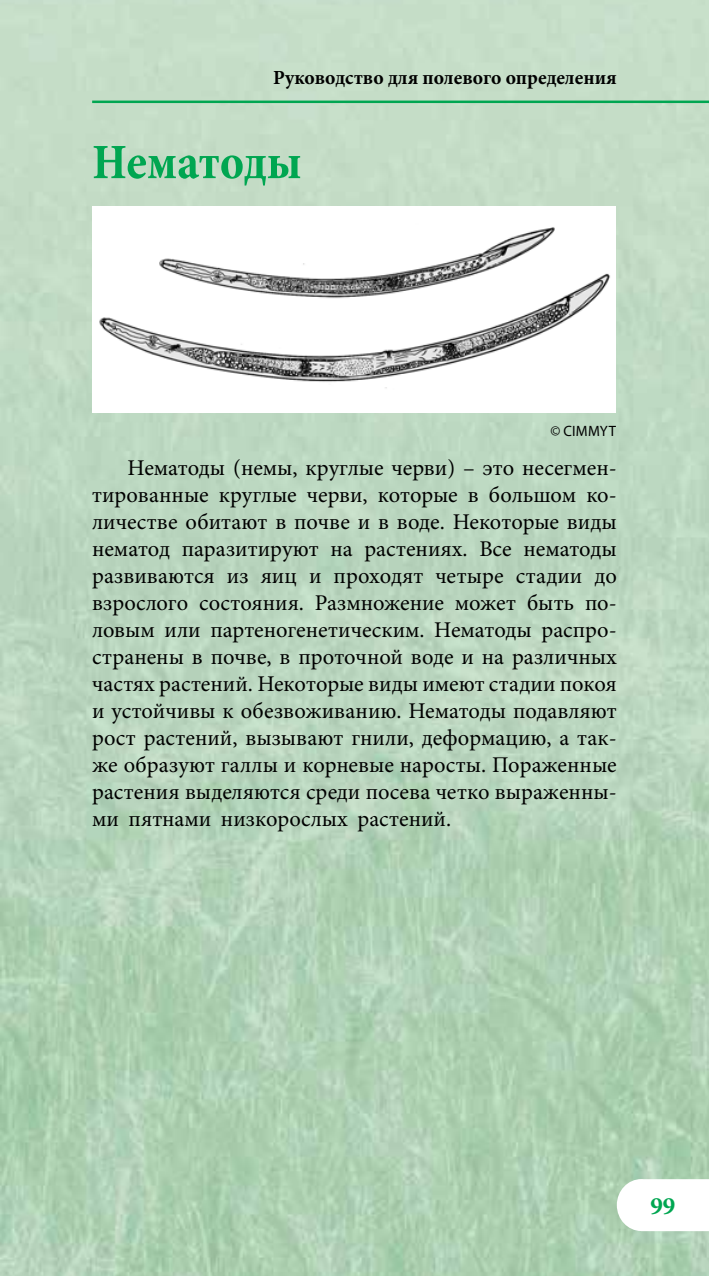
<style>
.page{position:relative;width:709px;height:1276px;background:#fff}
.page>*{position:absolute;margin:0;border:0;box-sizing:border-box;transform-origin:0 0}
.t1{font:700 condensed 50px "Minion Pro";color:#00a651}
.t2{font:700 25px "Minion Pro";color:#00a651}
.t3{font:22.5px/27px "Minion Pro";color:#000;text-align:justify}
.t4{font:700 20px "Minion Pro";color:#000}
.t5{font:15px "Myriad Pro";letter-spacing:.02em;color:#000}
</style>
<div class="page">
<svg style="left:617px;top:1179px;width:92px;height:52px"></svg>
<hr style="left:92px;top:101px;width:617px;height:2px;background:#00a651">
<img style="left:99px;top:227px;width:512px;height:162px">
<p class="t4" style="left:273px;top:63px;width:345px">Руководство для полевого определения</p>
<h1 class="t1" style="left:92px;top:128px;width:211px">Нематоды</h1>
<p class="t5" style="left:550px;top:422px;width:67px">© CIMMYT</p>
<p class="t3" style="left:92px;top:455px;width:526px;text-indent:35px">Нематоды (немы, круглые черви) – это несегмен&shy;тированные круглые черви, которые в большом ко&shy;личестве обитают в почве и в воде. Некоторые виды нематод паразитируют на растениях. Все нематоды развиваются из яиц и проходят четыре стадии до взрослого состояния. Размножение может быть по&shy;ловым или партеногенетическим. Нематоды распро&shy;странены в почве, в проточной воде и на различных частях растений. Некоторые виды имеют стадии покоя и устойчивы к обезвоживанию. Нематоды подавляют рост растений, вызывают гнили, деформацию, а так&shy;же образуют галлы и корневые наросты. Пораженные растения выделяются среди посева четко выраженны&shy;ми пятнами низкорослых растений.</p>
<p class="t2" style="left:650px;top:1188px;width:26px">99</p>
</div>
